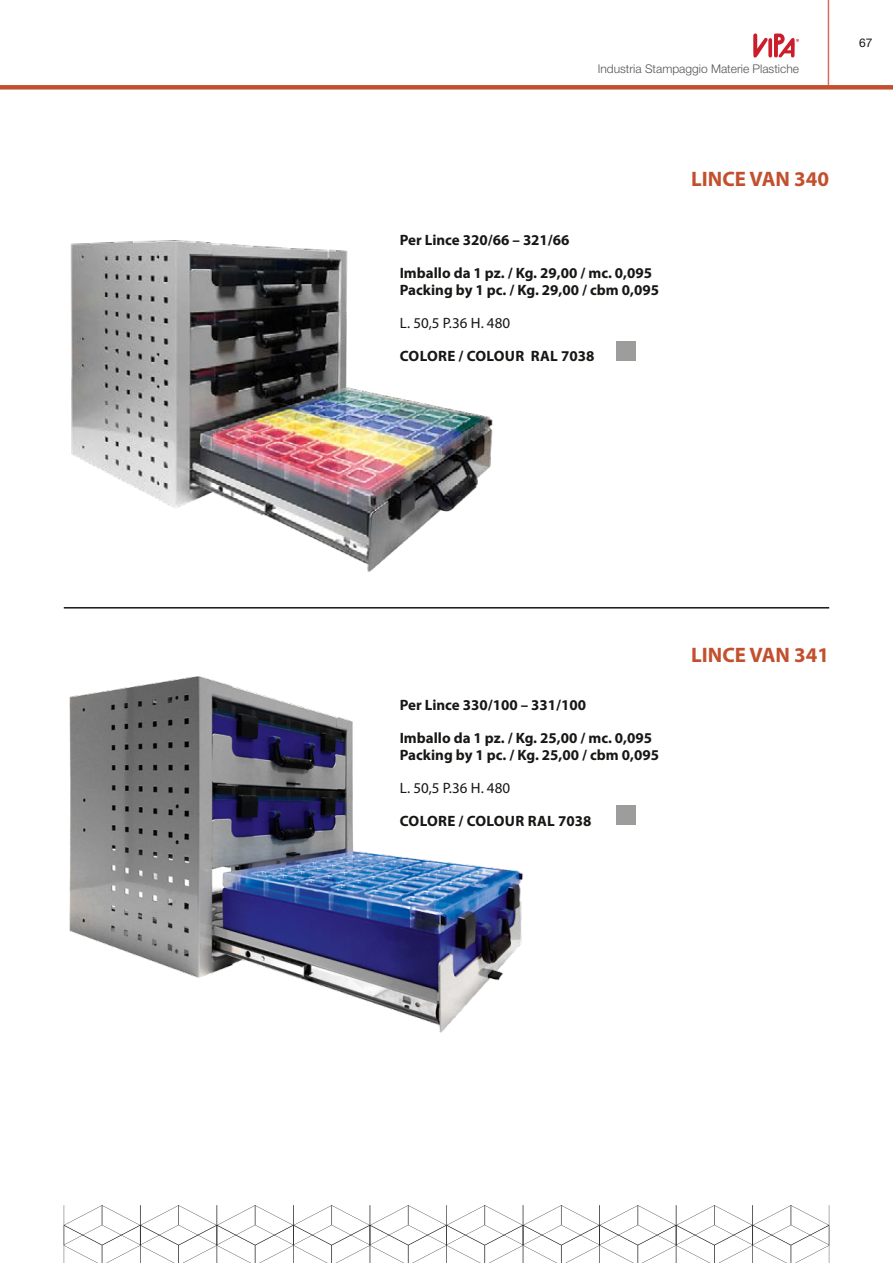
<style>
.page{position:relative;width:893px;height:1263px;background:#fff}
.page>*{position:absolute;margin:0;border:0;box-sizing:border-box;transform-origin:0 0}
.t1{font:700 21px "Myriad Pro";color:#c2502e}
.t2{font:700 15px/16.5px "Myriad Pro";color:#171715}
.t3{font:700 15px "Myriad Pro";letter-spacing:.02em;color:#171715}
.t4{font:15px "Myriad Pro";color:#171715}
.t5{font:300 12px "Helvetica Neue LT Std";color:#565655}
.t6{font:12px "Helvetica Neue LT Std";color:#171715}
</style>
<div class="page">
<hr style="left:828px;top:0;width:1px;height:85px;background:#dc6a60">
<svg style="left:753px;top:33px;width:46px;height:25px"></svg>
<img style="left:70px;top:240px;width:423px;height:332px">
<div style="left:617px;top:341px;width:19px;height:20px;background:#9d9d9c"></div>
<img style="left:69px;top:676px;width:454px;height:357px">
<div style="left:617px;top:805px;width:19px;height:20px;background:#9d9d9c"></div>
<div style="left:0;top:85px;width:893px;height:5px;background:#c2502e"></div>
<hr style="left:64px;top:607px;width:765px;height:1px;background:#171715">
<svg style="left:64px;top:1205px;width:765px;height:58px"></svg>
<p class="t5" style="left:598px;top:61px;width:203px">Industria Stampaggio Materie Plastiche</p>
<p class="t6" style="left:859px;top:35px;width:15px">67</p>
<p class="t2" style="left:400px;top:232px;width:171px">Per Lince 320/66 – 321/66</p>
<p class="t2" style="left:400px;top:265px;width:261px">Imballo da 1 pz. / Kg. 29,00 / mc. 0,095<br>Packing by 1 pc. / Kg. 29,00 / cbm 0,095</p>
<p class="t4" style="left:400px;top:314px;width:112px">L. 50,5 P.36 H. 480</p>
<p class="t3" style="left:400px;top:347px;width:196px">COLORE / COLOUR RAL 7038</p>
<h1 class="t1" style="left:691px;top:167px;width:140px">LINCE VAN 340</h1>
<p class="t2" style="left:400px;top:697px;width:188px">Per Lince 330/100 – 331/100</p>
<p class="t2" style="left:400px;top:730px;width:261px">Imballo da 1 pz. / Kg. 25,00 / mc. 0,095<br>Packing by 1 pc. / Kg. 25,00 / cbm 0,095</p>
<p class="t4" style="left:400px;top:780px;width:112px">L. 50,5 P.36 H. 480</p>
<p class="t3" style="left:400px;top:812px;width:193px">COLORE / COLOUR RAL 7038</p>
<h1 class="t1" style="left:691px;top:643px;width:140px">LINCE VAN 341</h1>
</div>
